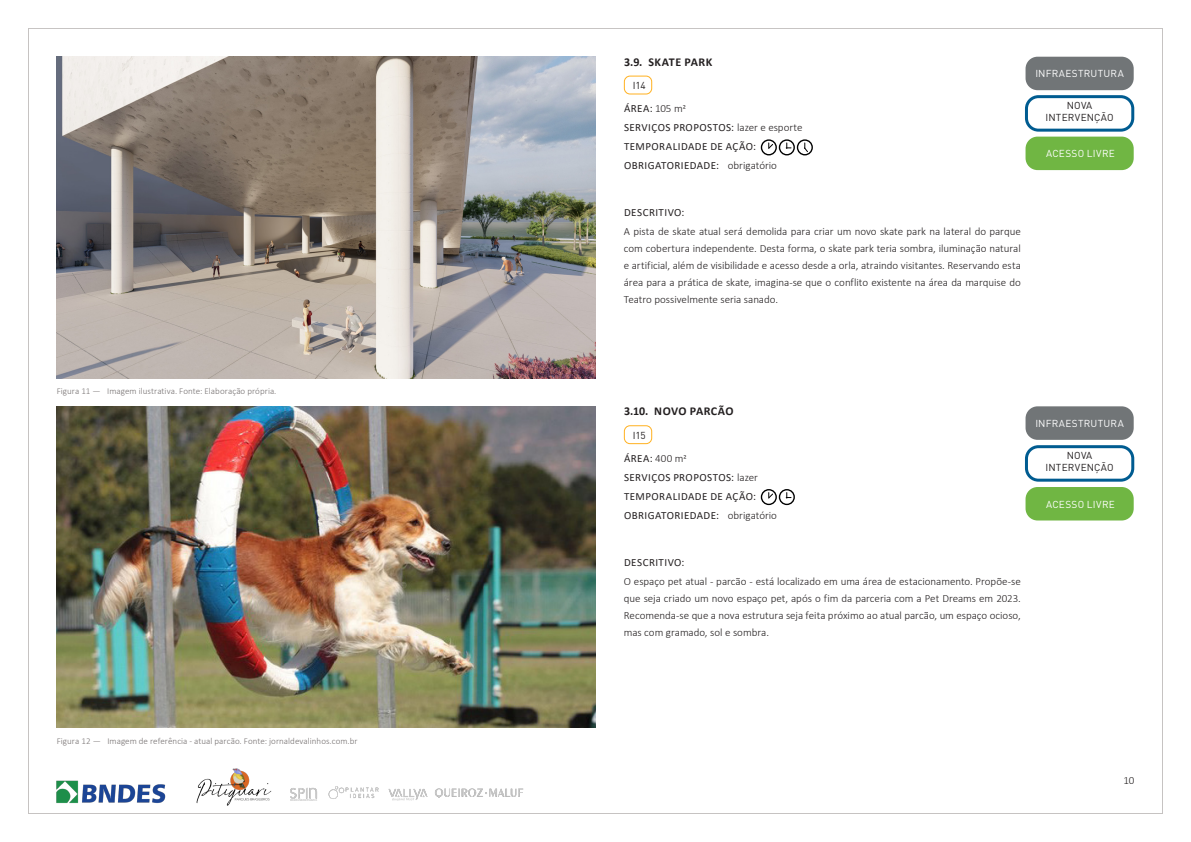
<style>
.page{position:relative;width:1191px;height:842px;background:#fff}
.page>*{position:absolute;margin:0;border:0;box-sizing:border-box;transform-origin:0 0}
.t1{font:700 12px "Calibri";letter-spacing:.035em;color:#231f20}
.t2{font:300 11px/17px "Calibri";letter-spacing:-.005em;color:#231f20;text-align:justify}
.t3{font:11px/18.9px "Calibri";letter-spacing:.04em;color:#231f20}
.t4{font:10px "DIN Pro";letter-spacing:.03em;color:#fff}
.t5{font:10px/12px "DIN Pro";letter-spacing:.015em;color:#231f20;text-align:center}
.t6{font:300 9px "Calibri";letter-spacing:.005em;color:#767171}
.s1{font-weight:300}
</style>
<div class="page">
<img style="left:57px;top:768px;width:467px;height:38px">
<img style="left:57px;top:57px;width:538px;height:321px">
<div style="left:1025px;top:57px;width:108px;height:33px;background:#717577;border-radius:12px"></div>
<div style="left:624px;top:76px;width:28px;height:18px;border:1px solid #ffb120;border-radius:6px"></div>
<div style="left:779px;top:139px;width:16px;height:16px;border:1px solid #000;border-radius:50%"></div>
<svg style="left:786px;top:143px;width:5px;height:6px"></svg>
<div style="left:797px;top:139px;width:16px;height:16px;border:1px solid #000;border-radius:50%"></div>
<svg style="left:804px;top:143px;width:5px;height:10px"></svg>
<div style="left:761px;top:139px;width:16px;height:16px;border:1px solid #000;border-radius:50%"></div>
<svg style="left:768px;top:143px;width:6px;height:6px"></svg>
<div style="left:1025px;top:137px;width:108px;height:33px;background:#70b643;border-radius:12px"></div>
<div style="left:1025px;top:445px;width:109px;height:37px;border:3px solid #005c91;border-radius:12px"></div>
<div style="left:1025px;top:487px;width:108px;height:33px;background:#70b643;border-radius:12px"></div>
<img style="left:57px;top:406px;width:538px;height:322px">
<div style="left:624px;top:425px;width:28px;height:19px;border:1px solid #ffb120;border-radius:6px"></div>
<div style="left:779px;top:489px;width:16px;height:16px;border:1px solid #000;border-radius:50%"></div>
<svg style="left:786px;top:493px;width:5px;height:5px"></svg>
<div style="left:761px;top:489px;width:16px;height:16px;border:1px solid #000;border-radius:50%"></div>
<svg style="left:768px;top:493px;width:5px;height:6px"></svg>
<div style="left:1025px;top:406px;width:108px;height:34px;background:#717577;border-radius:12px"></div>
<div style="left:1025px;top:95px;width:109px;height:37px;border:3px solid #005c91;border-radius:12px"></div>
<p class="t6" style="left:57px;top:386px;width:221px">Figura 11 — Imagem ilustrativa. Fonte: Elaboração própria.</p>
<p class="t6" style="left:57px;top:735px;width:302px">Figura 12 — Imagem de referência - atual parcão. Fonte: jornaldevalinhos.com.br</p>
<p class="t1" style="left:624px;top:53px;width:90px">3.9. SKATE PARK</p>
<p class="t5" style="left:633px;top:79px;width:14px">I14</p>
<p class="t3" style="left:624px;top:99px;width:63px">ÁREA: <span class="s1">105 m2</span></p>
<p class="t3" style="left:624px;top:118px;width:180px">SERVIÇOS PROPOSTOS: <span class="s1">lazer e esporte<br></span>TEMPORALIDADE DE AÇÃO:</p>
<p class="t2" style="left:728px;top:157px;width:51px">obrigatório</p>
<p class="t3" style="left:624px;top:156px;width:97px">OBRIGATORIEDADE:</p>
<p class="t3" style="left:624px;top:203px;width:62px">DESCRITIVO:</p>
<p class="t2" style="left:624px;top:223px;width:398px">A pista de skate atual será demolida para criar um novo skate park na lateral do parque com cobertura independente. Desta forma, o skate park teria sombra, iluminação natural e artificial, além de visibilidade e acesso desde a orla, atraindo visitantes. Reservando esta área para a prática de skate, imagina-se que o conflito existente na área da marquise do Teatro possivelmente seria sanado.</p>
<p class="t4" style="left:1035px;top:67px;width:90px">INFRAESTRUTURA</p>
<p class="t5" style="left:1045px;top:99px;width:70px">NOVA<br>INTERVENÇÃO</p>
<p class="t4" style="left:1046px;top:147px;width:70px">ACESSO LIVRE</p>
<p class="t1" style="left:624px;top:403px;width:111px">3.10. NOVO PARCÃO</p>
<p class="t5" style="left:633px;top:428px;width:14px">I15</p>
<p class="t3" style="left:624px;top:448px;width:64px">ÁREA: <span class="s1">400 m2</span></p>
<p class="t3" style="left:624px;top:467px;width:135px">SERVIÇOS PROPOSTOS: <span class="s1">lazer<br></span>TEMPORALIDADE DE AÇÃO:</p>
<p class="t3" style="left:624px;top:505px;width:97px">OBRIGATORIEDADE:</p>
<p class="t2" style="left:728px;top:506px;width:51px">obrigatório</p>
<p class="t3" style="left:624px;top:552px;width:62px">DESCRITIVO:</p>
<p class="t2" style="left:624px;top:572px;width:398px">O espaço pet atual - parcão - está localizado em uma área de estacionamento. Propõe-se que seja criado um novo espaço pet, após o fim da parceria com a Pet Dreams em 2023.<br>Recomenda-se que a nova estrutura seja feita próximo ao atual parcão, um espaço ocioso, mas com gramado, sol e sombra.</p>
<p class="t4" style="left:1035px;top:416px;width:90px">INFRAESTRUTURA</p>
<p class="t5" style="left:1045px;top:449px;width:70px">NOVA<br>INTERVENÇÃO</p>
<p class="t4" style="left:1046px;top:497px;width:70px">ACESSO LIVRE</p>
<p class="t2" style="left:1123px;top:772px;width:12px">10</p>
</div>
